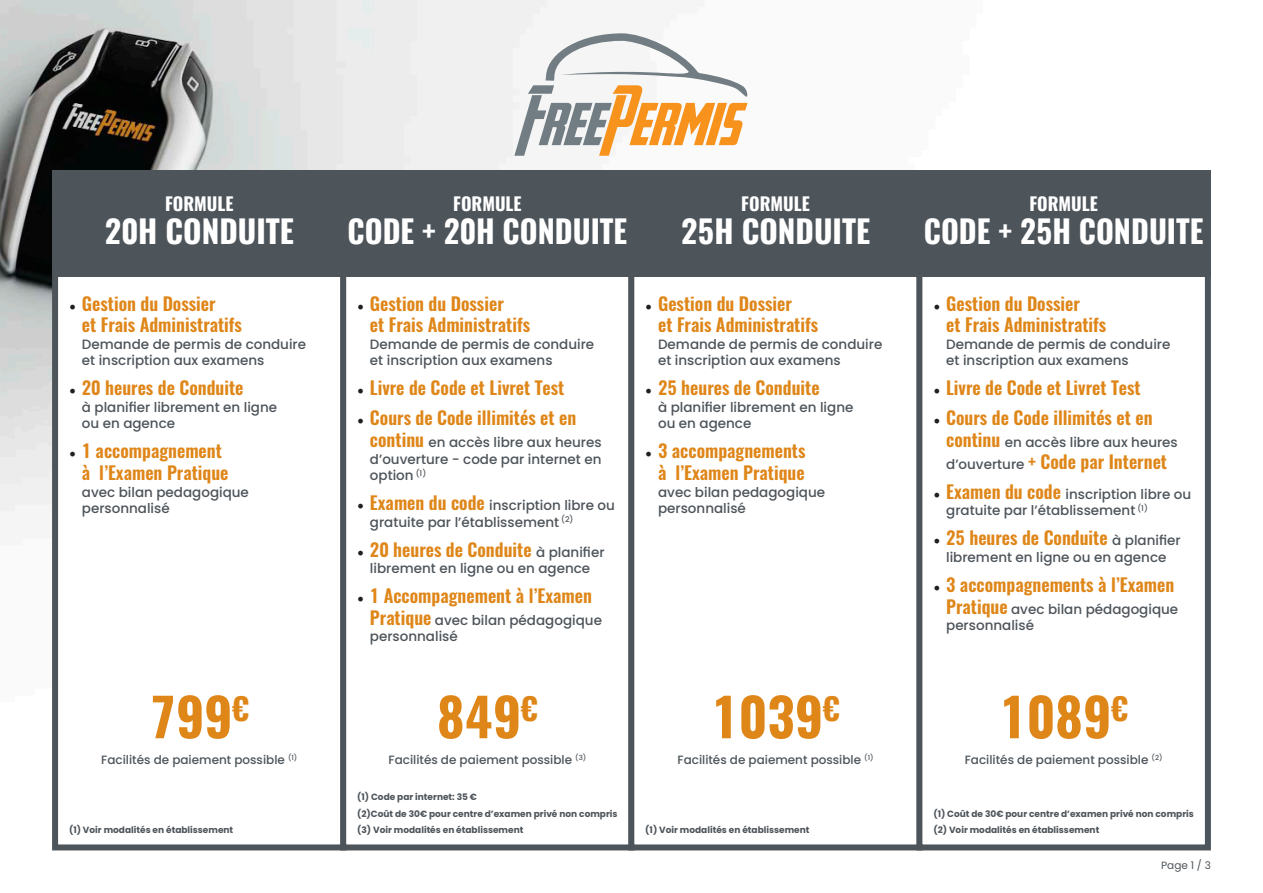
<style>
.page{position:relative;width:1263px;height:893px;background:#fff}
.page>*{position:absolute;margin:0;border:0;box-sizing:border-box;transform-origin:0 0}
.t1{font:700 52.5px "Oswald";color:#df8619}
.t2{font:700 31.5px "Oswald";color:#fff}
.t3{font:600 18px/21.6px "Oswald";color:#df8619}
.t4{font:700 18px "Oswald";color:#fff}
.t5{font:500 13.5px/16.5px "Poppins";color:#4d545a}
.t6{font:500 12px "Poppins";color:#4d545a}
.t7{font:10.5px "Poppins";color:#4d545a}
.t8{font:700 9px/16.5px "Poppins";color:#4d545a}
.s1{font-family:"Minion Pro";font-weight:400;color:#231f20}
.s2{font-family:"Oswald";font-weight:600;font-size:18px;color:#df8619}
.s3{font-family:"Minion Pro";font-weight:400;font-size:18px;color:#231f20}
.s4{font-family:"Poppins";font-weight:500;font-size:13.5px;color:#4d545a}
</style>
<div class="page">
<img style="left:0;top:0;width:547px;height:512px">
<svg style="left:514px;top:33px;width:234px;height:123px"></svg>
<div style="left:52px;top:170px;width:295px;height:680px;background:#fff;border:6px solid #4d545a"></div>
<div style="left:340px;top:170px;width:295px;height:680px;background:#fff;border:6px solid #4d545a"></div>
<div style="left:628px;top:170px;width:295px;height:680px;background:#fff;border:6px solid #4d545a"></div>
<div style="left:916px;top:170px;width:295px;height:680px;background:#fff;border:6px solid #4d545a"></div>
<div style="left:52px;top:170px;width:295px;height:106px;background:#4d545a"></div>
<div style="left:340px;top:170px;width:295px;height:106px;background:#4d545a"></div>
<div style="left:628px;top:170px;width:295px;height:106px;background:#4d545a"></div>
<div style="left:916px;top:170px;width:295px;height:106px;background:#4d545a"></div>
<h3 class="t4" style="left:165px;top:195px;width:70px">FORMULE</h3>
<h2 class="t2" style="left:105px;top:215px;width:191px">20H CONDUITE</h2>
<h3 class="t3" style="left:82px;top:294px;width:162px;text-indent:-13px"><span class="s1">•</span> Gestion du Dossier<br>et Frais Administratifs</h3>
<p class="t5" style="left:82px;top:336px;width:226px">Demande de permis de conduire et inscription aux examens</p>
<h3 class="t3" style="left:69px;top:378px;width:176px"><span class="s1">•</span> 20 heures de Conduite</h3>
<p class="t5" style="left:82px;top:399px;width:197px">à planifier librement en ligne ou en agence</p>
<h3 class="t3" style="left:82px;top:441px;width:148px;text-indent:-13px"><span class="s1">•</span> 1 accompagnement à l’Examen Pratique</h3>
<p class="t5" style="left:82px;top:484px;width:169px">avec bilan pedagogique personnalisé</p>
<h1 class="t1" style="left:149px;top:689px;width:101px">799<sup>€</sup></h1>
<p class="t6" style="left:101px;top:753px;width:198px">Facilités de paiement possible <sup>(1)</sup></p>
<p class="t8" style="left:69px;top:822px;width:166px">(1) Voir modalités en établissement</p>
<h3 class="t4" style="left:453px;top:195px;width:70px">FORMULE</h3>
<h2 class="t2" style="left:348px;top:215px;width:281px">CODE + 20H CONDUITE</h2>
<h3 class="t4" style="left:741px;top:195px;width:70px">FORMULE</h3>
<h2 class="t2" style="left:681px;top:215px;width:191px">25H CONDUITE</h2>
<h3 class="t3" style="left:370px;top:294px;width:162px;text-indent:-13px"><span class="s1">•</span> Gestion du Dossier<br>et Frais Administratifs</h3>
<p class="t5" style="left:370px;top:336px;width:226px">Demande de permis de conduire et inscription aux examens</p>
<h3 class="t3" style="left:357px;top:378px;width:209px"><span class="s1">•</span> Livre de Code et Livret Test</h3>
<h3 class="t3" style="left:357px;top:408px;width:221px"><span class="s1">•</span> Cours de Code illimités et en</h3>
<p class="t5" style="left:370px;top:434px;width:233px;text-align:justify"><span class="s2">continu</span> en accès libre aux heures d’ouverture - code par internet en option <sup>(1)</sup></p>
<p class="t5" style="left:370px;top:497px;width:247px;text-indent:-13px"><span class="s3">•</span> <span class="s2">Examen du code</span> inscription libre ou gratuite par l’établissement <sup>(2)</sup></p>
<h3 class="t3" style="left:357px;top:540px;width:249px"><span class="s1">•</span> 20 heures de Conduite <span class="s4">à planifier</span></h3>
<p class="t5" style="left:370px;top:560px;width:222px">librement en ligne ou en agence</p>
<h3 class="t3" style="left:357px;top:586px;width:236px"><span class="s1">•</span> 1 Accompagnement à l’Examen</h3>
<p class="t5" style="left:370px;top:612px;width:234px"><span class="s2">Pratique</span> avec bilan pédagogique personnalisé</p>
<h1 class="t1" style="left:437px;top:689px;width:103px">849<sup>€</sup></h1>
<p class="t6" style="left:388px;top:753px;width:199px">Facilités de paiement possible <sup>(3)</sup></p>
<p class="t8" style="left:357px;top:789px;width:262px">(1) Code par internet: 35 €<br>(2)Coût de 30€ pour centre d’examen privé non compris (3) Voir modalités en établissement</p>
<h3 class="t3" style="left:658px;top:294px;width:162px;text-indent:-13px"><span class="s1">•</span> Gestion du Dossier<br>et Frais Administratifs</h3>
<p class="t5" style="left:658px;top:336px;width:226px">Demande de permis de conduire et inscription aux examens</p>
<h3 class="t3" style="left:645px;top:378px;width:176px"><span class="s1">•</span> 25 heures de Conduite</h3>
<p class="t5" style="left:658px;top:399px;width:197px">à planifier librement en ligne ou en agence</p>
<h3 class="t3" style="left:645px;top:441px;width:162px;text-align:right"><span class="s1">•</span> 3 accompagnements à l’Examen Pratique</h3>
<p class="t5" style="left:658px;top:484px;width:169px">avec bilan pedagogique personnalisé</p>
<h1 class="t1" style="left:711px;top:689px;width:130px">1039<sup>€</sup></h1>
<p class="t6" style="left:677px;top:753px;width:198px">Facilités de paiement possible <sup>(1)</sup></p>
<p class="t8" style="left:645px;top:822px;width:166px">(1) Voir modalités en établissement</p>
<h3 class="t4" style="left:1029px;top:195px;width:70px">FORMULE</h3>
<h2 class="t2" style="left:924px;top:215px;width:281px">CODE + 25H CONDUITE</h2>
<h3 class="t3" style="left:946px;top:294px;width:162px;text-indent:-13px"><span class="s1">•</span> Gestion du Dossier<br>et Frais Administratifs</h3>
<p class="t5" style="left:946px;top:336px;width:226px">Demande de permis de conduire et inscription aux examens</p>
<h3 class="t3" style="left:933px;top:378px;width:209px"><span class="s1">•</span> Livre de Code et Livret Test</h3>
<h3 class="t3" style="left:933px;top:408px;width:221px"><span class="s1">•</span> Cours de Code illimités et en</h3>
<p class="t5" style="left:946px;top:434px;width:233px"><span class="s2">continu</span> en accès libre aux heures</p>
<h3 class="t3" style="left:946px;top:452px;width:222px"><span class="s4">d’ouverture</span> + Code par Internet</h3>
<p class="t5" style="left:946px;top:486px;width:247px;text-indent:-13px"><span class="s3">•</span> <span class="s2">Examen du code</span> inscription libre ou gratuite par l’établissement <sup>(1)</sup></p>
<h3 class="t3" style="left:933px;top:528px;width:249px"><span class="s1">•</span> 25 heures de Conduite <span class="s4">à planifier</span></h3>
<p class="t5" style="left:946px;top:549px;width:222px">librement en ligne ou en agence</p>
<h3 class="t3" style="left:933px;top:575px;width:242px"><span class="s1">•</span> 3 accompagnements à l’Examen</h3>
<p class="t5" style="left:946px;top:601px;width:234px"><span class="s2">Pratique</span> avec bilan pédagogique personnalisé</p>
<h1 class="t1" style="left:999px;top:689px;width:131px">1089<sup>€</sup></h1>
<p class="t6" style="left:965px;top:753px;width:199px">Facilités de paiement possible <sup>(2)</sup></p>
<p class="t8" style="left:933px;top:806px;width:262px">(1) Coût de 30€ pour centre d’examen privé non compris (2) Voir modalités en établissement</p>
<p class="t7" style="left:1161px;top:859px;width:51px">Page 1 / 3</p>
</div>
